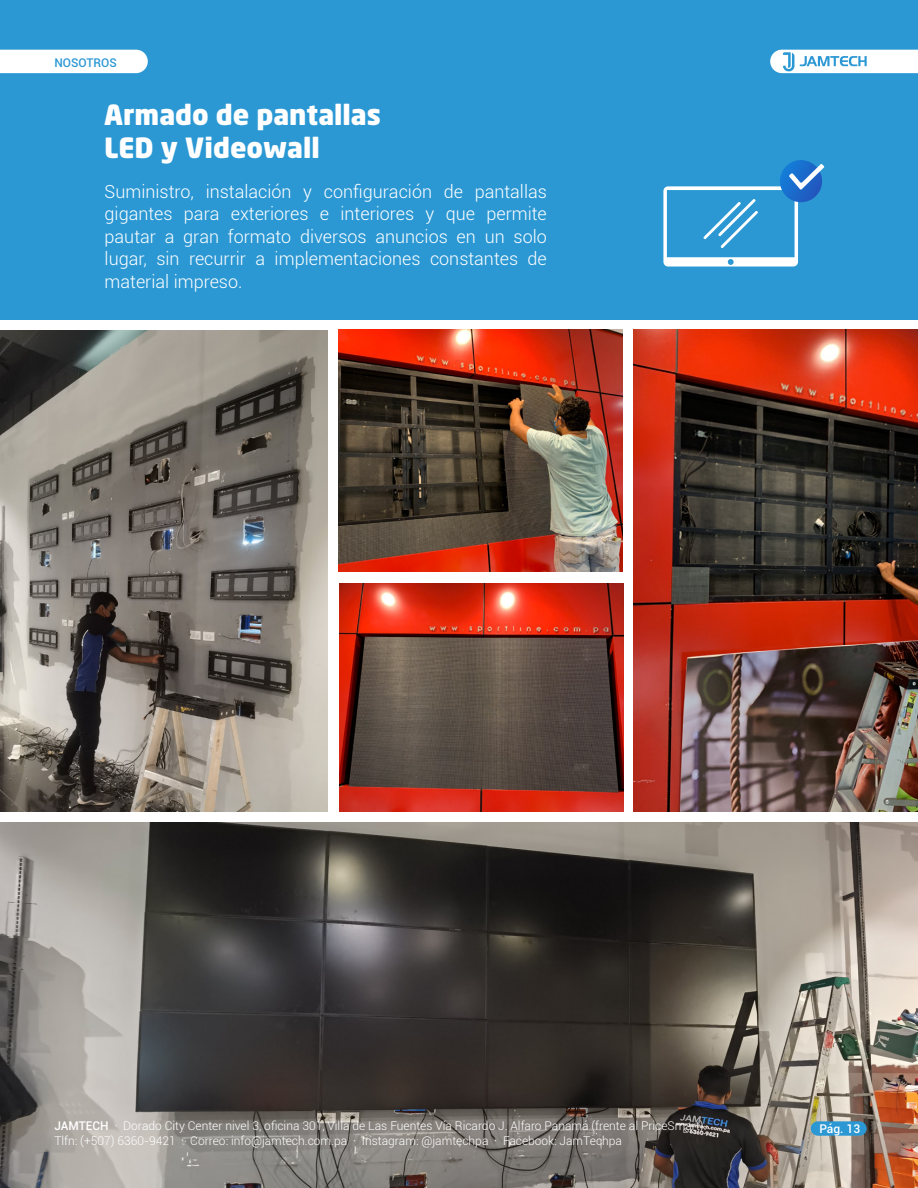
<style>
.page{position:relative;width:918px;height:1188px;background:#fff}
.page>*{position:absolute;margin:0;border:0;box-sizing:border-box;transform-origin:0 0}
.t1{font:900 27.53px/33.1px "Neo Sans Std";color:#fff}
.t2{font:300 18px/22.5px "Roboto";color:#fff;text-align:justify}
.t3{font:300 12px "Roboto";color:#fff}
.t4{font:500 12px "Roboto";color:#2b98d4}
.t5{font:500 12px "Roboto";color:#fff}
.s1{font-weight:500}
</style>
<div class="page">
<img style="left:0;top:823px;width:918px;height:365px">
<div style="left:0;top:0;width:918px;height:320px;background:#2b98d4"></div>
<div style="left:0;top:50px;width:148px;height:23px;background:#fff"></div>
<svg style="left:770px;top:50px;width:148px;height:23px;background:#dfeff8"></svg>
<div style="left:811px;top:1121px;width:56px;height:15px;background:#2b98d4;border-radius:7px"></div>
<img style="left:0;top:330px;width:328px;height:482px">
<img style="left:634px;top:329px;width:284px;height:482px">
<img style="left:340px;top:583px;width:284px;height:229px">
<img style="left:338px;top:329px;width:285px;height:243px">
<svg style="left:663px;top:160px;width:162px;height:107px"></svg>
<p class="t4" style="left:54px;top:54px;width:64px">NOSOTROS</p>
<h1 class="t1" style="left:104px;top:98px;width:278px">Armado de pantallas<br>LED y Videowall</h1>
<p class="t2" style="left:105px;top:179px;width:444px">Suministro, instalación y configuración de pantallas gigantes para exteriores e interiores y que permite pautar a gran formato diversos anuncios en un solo lugar, sin recurrir a implementaciones constantes de material impreso.</p>
<p class="t3" style="left:54px;top:1117px;width:654px"><span class="s1">JAMTECH</span> · Dorado City Center nivel 3, oficina 301, Villa de Las Fuentes Vía Ricardo J. Alfaro Panamá (frente al PriceSmart).</p>
<p class="t5" style="left:819px;top:1120px;width:42px">Pág. 13</p>
<p class="t3" style="left:54px;top:1132px;width:569px">Tlfn: (+507) 6360-9421 · Correo: info@jamtech.com.pa · Instagram: @jamtechpa · Facebook: JamTechpa</p>
</div>
